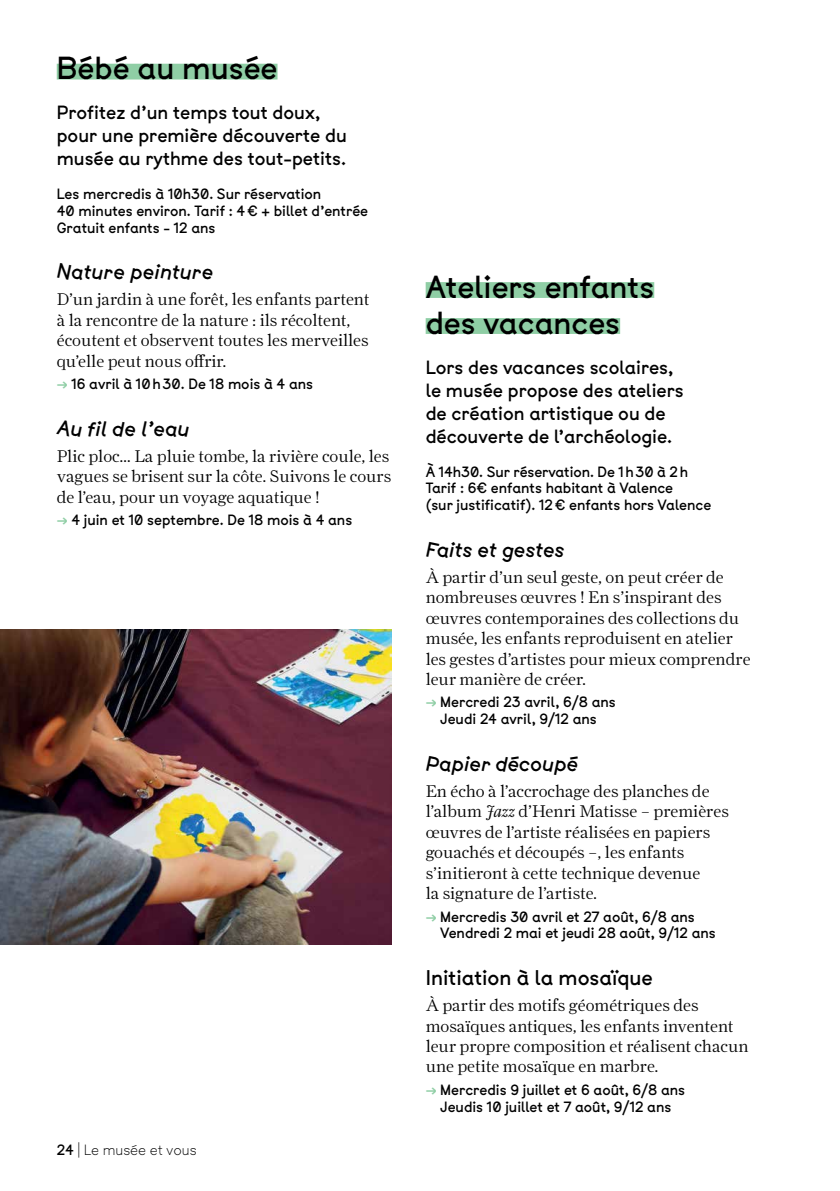
<style>
.page{position:relative;width:840px;height:1191px;background:#fff}
.page>*{position:absolute;margin:0;border:0;box-sizing:border-box;transform-origin:0 0}
.t1{font:30px/36px "Btp";color:#000}
.t2{font:20px "Btp Rotated";color:#000}
.t3{font:20px "Btp";color:#000}
.t4{font:18px/23px "Btp";color:#000}
.t5{font:300 17px/20.4px "Farnham Display";color:#000}
.t6{font:14px/16.8px "Btp";color:#000}
.t7{font:300 14px "Btp";color:#000}
.s1{color:#8fcea5}
.s2{font-weight:400}
.s3{font-style:italic}
</style>
<div class="page">
<img style="left:0;top:629px;width:391px;height:315px">
<div style="left:57px;top:64px;width:220px;height:15px;background:#8fcea5"></div>
<div style="left:425px;top:282px;width:229px;height:16px;background:#8fcea5"></div>
<div style="left:425px;top:318px;width:194px;height:16px;background:#8fcea5"></div>
<h1 class="t1" style="left:57px;top:50px;width:222px">Bébé au musée</h1>
<p class="t4" style="left:57px;top:101px;width:291px">Profitez d’un temps tout doux, pour une première découverte du musée au rythme des tout-petits.</p>
<p class="t6" style="left:57px;top:186px;width:313px">Les mercredis à 10h30. Sur réservation<br>40 minutes environ. Tarif : 4€ + billet d’entrée<br>Gratuit enfants - 12 ans</p>
<p class="t2" style="left:57px;top:258px;width:158px">Nature peinture</p>
<p class="t5" style="left:57px;top:289px;width:314px">D’un jardin à une forêt, les enfants partent à la rencontre de la nature : ils récoltent, écoutent et observent toutes les merveilles qu’elle peut nous offrir.</p>
<p class="t6" style="left:57px;top:376px;width:258px"><span class="s1">→</span> 16 avril à 10h30. De 18 mois à 4 ans</p>
<p class="t2" style="left:57px;top:414px;width:134px">Au fil de l’eau</p>
<p class="t5" style="left:57px;top:446px;width:336px;text-align:justify">Plic ploc… La pluie tombe, la rivière coule, les vagues se brisent sur la côte. Suivons le cours de l’eau, pour un voyage aquatique !</p>
<p class="t6" style="left:57px;top:512px;width:297px"><span class="s1">→</span> 4 juin et 10 septembre. De 18 mois à 4 ans</p>
<p class="t7" style="left:57px;top:1139px;width:141px"><span class="s2">24</span> | Le musée et vous</p>
<h1 class="t1" style="left:425px;top:269px;width:230px">Ateliers enfants des vacances</h1>
<p class="t4" style="left:425px;top:356px;width:259px">Lors des vacances scolaires, le musée propose des ateliers de création artistique ou de découverte de l’archéologie.</p>
<p class="t6" style="left:425px;top:463px;width:287px">À 14h30. Sur réservation. De 1h30 à 2h<br>Tarif : 6€ enfants habitant à Valence<br>(sur justificatif). 12€ enfants hors Valence</p>
<p class="t2" style="left:425px;top:535px;width:140px">Faits et gestes</p>
<p class="t5" style="left:425px;top:567px;width:326px">À partir d’un seul geste, on peut créer de nombreuses œuvres ! En s’inspirant des œuvres contemporaines des collections du musée, les enfants reproduisent en atelier les gestes d’artistes pour mieux comprendre leur manière de créer.</p>
<p class="t6" style="left:425px;top:694px;width:191px;text-align:center"><span class="s1">→</span> Mercredi 23 avril, 6/8 ans<br>Jeudi 24 avril, 9/12 ans</p>
<p class="t2" style="left:425px;top:749px;width:154px">Papier découpé</p>
<p class="t5" style="left:425px;top:781px;width:304px">En écho à l’accrochage des planches de l’album <span class="s3">Jazz</span> d’Henri Matisse – premières œuvres de l’artiste réalisées en papiers gouachés et découpés –, les enfants s’initieront à cette technique devenue<br>la signature de l’artiste.</p>
<p class="t6" style="left:440px;top:908px;width:277px;text-indent:-15px"><span class="s1">→</span> Mercredis 30 avril et 27 août, 6/8 ans<br>Vendredi 2 mai et jeudi 28 août, 9/12 ans</p>
<p class="t3" style="left:425px;top:963px;width:228px">Initiation à la mosaïque</p>
<p class="t5" style="left:425px;top:995px;width:324px">À partir des motifs géométriques des mosaïques antiques, les enfants inventent leur propre composition et réalisent chacun une petite mosaïque en marbre.</p>
<p class="t6" style="left:425px;top:1081px;width:261px;text-align:center"><span class="s1">→</span> Mercredis 9 juillet et 6 août, 6/8 ans<br>Jeudis 10 juillet et 7 août, 9/12 ans</p>
</div>
